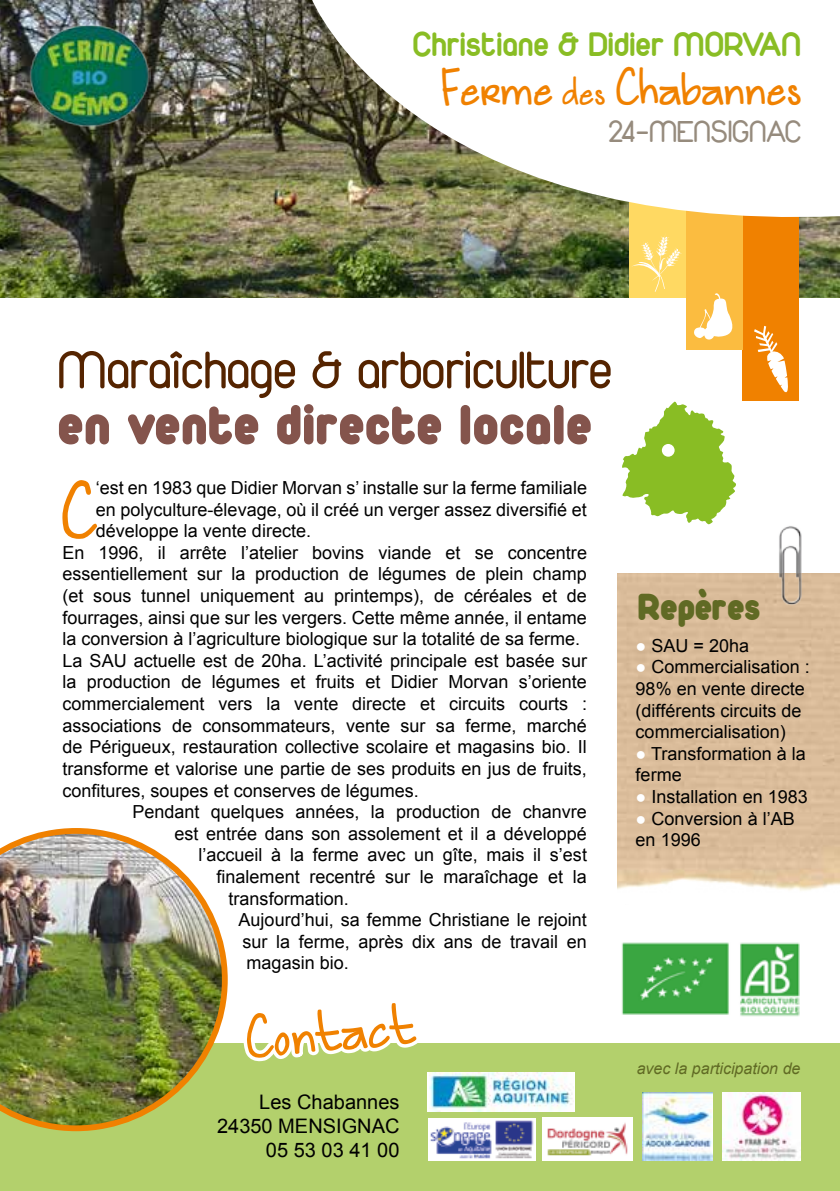
<style>
.page{position:relative;width:840px;height:1191px;background:#fff}
.page>*{position:absolute;margin:0;border:0;box-sizing:border-box;transform-origin:0 0}
.t1{font:73.8px "Nymph's Handwriting";color:#f08100}
.t2{font:900 60px "Duepuntozero";color:#84544c}
.t3{font:56px "Duepuntozero";color:#552400}
.t4{font:56px "Nymph's Handwriting";color:#f08100}
.t5{font:48px "Nymph's Handwriting";color:#f08100}
.t6{font:900 40px "Duepuntozero";color:#606a24}
.t7{font:36px "Duepuntozerobold";letter-spacing:-.01em;color:#89bd24}
.t8{font:32px "Duepuntozero";color:#968b7d}
.t9{font:20px/24px "Arial";color:#000;text-align:right}
.t10{font:18px/21.6px "Arial";color:#000}
.t11{font:italic 16px "Arial";color:#606a24}
.s1{font-size:36px}
.s2{color:#fff}
</style>
<div class="page">
<img style="left:0;top:0;width:839px;height:298px">
<div style="left:742px;top:186px;width:56px;height:215px;background:#f08100"></div>
<div style="left:685px;top:135px;width:57px;height:215px;background:#fbbc40"></div>
<div style="left:628px;top:83px;width:57px;height:215px;background:#ffd962"></div>
<svg style="left:312px;top:0;width:527px;height:233px"></svg>
<div style="left:0;top:1043px;width:839px;height:148px;background:#b3d06c"></div>
<img style="left:0;top:828px;width:227px;height:303px">
<img style="left:28px;top:23px;width:122px;height:105px">
<img style="left:776px;top:526px;width:29px;height:81px">
<svg style="left:622px;top:401px;width:114px;height:123px"></svg>
<div style="left:661px;top:444px;width:13px;height:13px;background:#fff;border-radius:50%"></div>
<svg style="left:694px;top:293px;width:39px;height:46px"></svg>
<svg style="left:754px;top:326px;width:34px;height:67px"></svg>
<svg style="left:631px;top:232px;width:50px;height:60px"></svg>
<img style="left:621px;top:942px;width:179px;height:75px">
<svg style="left:243px;top:1043px;width:175px;height:19px"></svg>
<img style="left:642px;top:1092px;width:69px;height:68px">
<img style="left:722px;top:1092px;width:77px;height:68px">
<img style="left:428px;top:1118px;width:107px;height:42px">
<img style="left:542px;top:1117px;width:90px;height:43px">
<div style="left:427px;top:1072px;width:148px;height:39px;background:#fff"></div>
<img style="left:429px;top:1072px;width:143px;height:39px">
<h3 class="t7" style="left:412px;top:23px;width:390px">Christiane &amp; Didier MORVAN</h3>
<h3 class="t5" style="left:440px;top:56px;width:361px">Ferme <span class="s1">des</span> Chabannes</h3>
<h3 class="t8" style="left:608px;top:114px;width:194px">24-MENSIGNAC</h3>
<h3 class="t3" style="left:57px;top:339px;width:556px">Maraîchage &amp; arboriculture</h3>
<h2 class="t2" style="left:57px;top:388px;width:536px">en vente directe locale</h2>
<h1 class="t1" style="left:58px;top:463px;width:39px">C</h1>
<p class="t10" style="left:96px;top:477px;width:492px">‘est en 1983 que Didier Morvan s’ installe sur la ferme familiale</p>
<p class="t10" style="left:96px;top:499px;width:492px">en polyculture-élevage, où il créé un verger assez diversifié et</p>
<p class="t10" style="left:96px;top:520px;width:217px">développe la vente directe.</p>
<p class="t10" style="left:62px;top:542px;width:526px">En 1996, il arrête l’atelier bovins viande et se concentre</p>
<p class="t10" style="left:62px;top:563px;width:525px">essentiellement sur la production de légumes de plein champ</p>
<p class="t10" style="left:62px;top:585px;width:525px">(et sous tunnel uniquement au printemps), de céréales et de</p>
<p class="t10" style="left:62px;top:607px;width:525px">fourrages, ainsi que sur les vergers. Cette même année, il entame</p>
<p class="t10" style="left:62px;top:628px;width:519px">la conversion à l’agriculture biologique sur la totalité de sa ferme.</p>
<p class="t10" style="left:62px;top:650px;width:526px">La SAU actuelle est de 20ha. L’activité principale est basée sur</p>
<p class="t10" style="left:62px;top:671px;width:525px">la production de légumes et fruits et Didier Morvan s’oriente</p>
<p class="t10" style="left:62px;top:693px;width:525px">commercialement vers la vente directe et circuits courts :</p>
<p class="t10" style="left:62px;top:715px;width:525px">associations de consommateurs, vente sur sa ferme, marché</p>
<p class="t10" style="left:62px;top:736px;width:525px">de Périgueux, restauration collective scolaire et magasins bio. Il</p>
<p class="t10" style="left:62px;top:758px;width:525px">transforme et valorise une partie de ses produits en jus de fruits,</p>
<p class="t10" style="left:62px;top:779px;width:358px">confitures, soupes et conserves de légumes.</p>
<p class="t10" style="left:132px;top:801px;width:455px">Pendant quelques années, la production de chanvre</p>
<p class="t10" style="left:174px;top:823px;width:413px">est entrée dans son assolement et il a développé</p>
<p class="t10" style="left:198px;top:844px;width:390px">l’accueil à la ferme avec un gîte, mais il s’est</p>
<p class="t10" style="left:216px;top:866px;width:371px">finalement recentré sur le maraîchage et la</p>
<p class="t10" style="left:228px;top:887px;width:122px">transformation.</p>
<p class="t10" style="left:238px;top:909px;width:349px">Aujourd’hui, sa femme Christiane le rejoint</p>
<p class="t10" style="left:242px;top:931px;width:345px">sur la ferme, après dix ans de travail en</p>
<p class="t10" style="left:246px;top:952px;width:104px">magasin bio.</p>
<h3 class="t4" style="left:240px;top:1002px;width:173px;rotate:-5deg">Contact</h3>
<p class="t9" style="left:217px;top:1089px;width:184px">Les Chabannes<br>24350 MENSIGNAC<br>05 53 03 41 00</p>
<h3 class="t6" style="left:637px;top:583px;width:125px">Repères</h3>
<p class="t10" style="left:635px;top:635px;width:115px"><span class="s2">●</span> SAU = 20ha</p>
<p class="t10" style="left:635px;top:656px;width:175px"><span class="s2">●</span> Commercialisation :<br>98% en vente directe (différents circuits de commercialisation)</p>
<p class="t10" style="left:635px;top:743px;width:171px"><span class="s2">●</span> Transformation à la ferme</p>
<p class="t10" style="left:635px;top:786px;width:173px"><span class="s2">●</span> Installation en 1983</p>
<p class="t10" style="left:635px;top:807px;width:160px"><span class="s2">●</span> Conversion à l’AB en 1996</p>
<p class="t11" style="left:636px;top:1058px;width:165px">avec la participation de</p>
</div>
